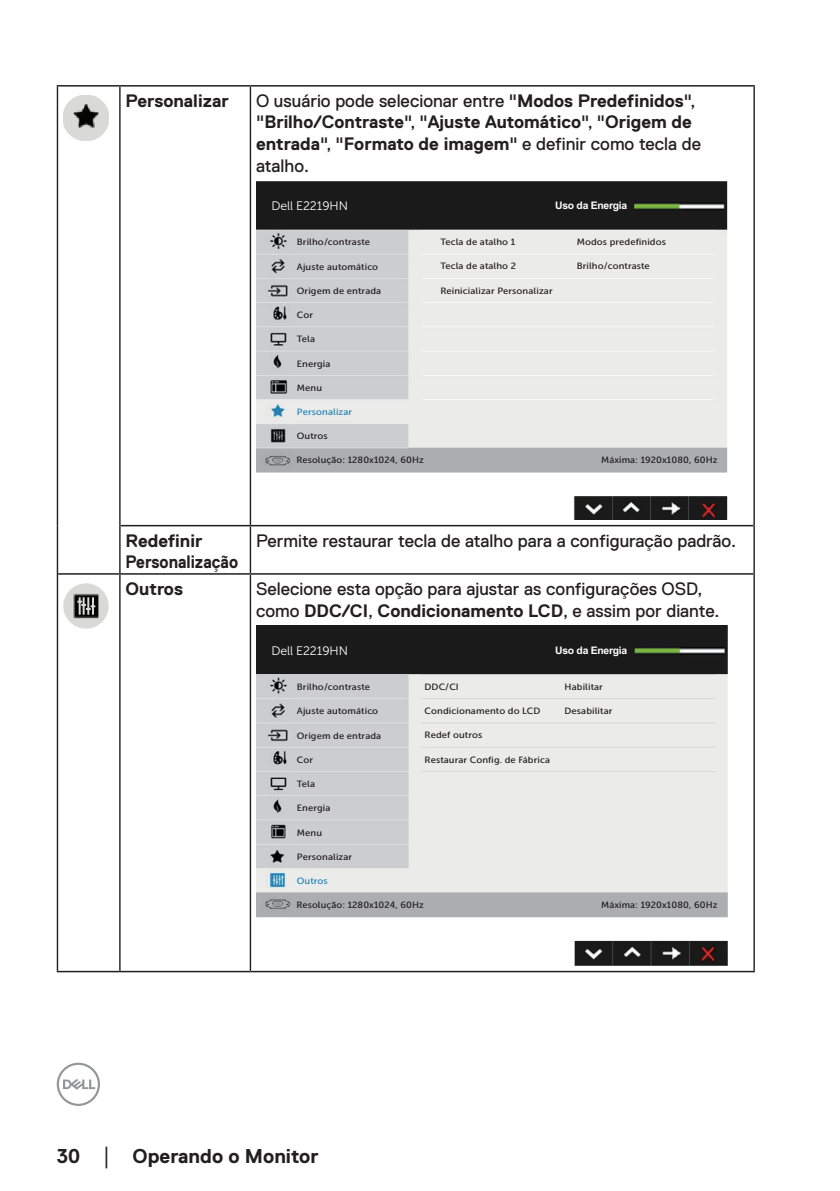
<style>
.page{position:relative;width:840px;height:1191px;background:#fff}
.page>*{position:absolute;margin:0;border:0;box-sizing:border-box;transform-origin:0 0}
.t1{font:700 20px "Dell Replica";color:#231f20}
.t2{font:700 18px/21.6px "Dell Replica";color:#231f20}
.t3{font:18px/21.6px "Dell Replica";color:#231f20}
.t4{font:12.4px "Museo Sans For Dell 300";letter-spacing:-.01em;color:#fff}
.t5{font:700 10.4px "Arial";letter-spacing:-.025em;color:#fff}
.t6{font:9px "Museo Sans For Dell Cn 500";letter-spacing:.01em;color:#231f20;scale:1.27 1}
.t7{font:9px "Museo Sans For Dell Cn 500";letter-spacing:.01em;color:#231f20;scale:1.25 1}
.t8{font:9px "Museo Sans For Dell Cn 500";letter-spacing:.01em;color:#2583b7;scale:1.27 1}
.s1{font-weight:400}
.s2{font-weight:700}
.s3{font-family:"Times New Roman";font-weight:400;font-size:18px}
</style>
<div class="page">
<svg style="left:57px;top:1062px;width:43px;height:44px"></svg>
<hr style="left:57px;top:87px;width:1px;height:438px;background:#231f20">
<hr style="left:119px;top:87px;width:1px;height:438px;background:#231f20">
<hr style="left:249px;top:87px;width:2px;height:438px;background:#231f20">
<hr style="left:753px;top:87px;width:1px;height:438px;background:#231f20">
<hr style="left:57px;top:525px;width:1px;height:49px;background:#231f20">
<hr style="left:119px;top:525px;width:1px;height:48px;background:#231f20">
<hr style="left:249px;top:526px;width:2px;height:47px;background:#231f20">
<hr style="left:753px;top:525px;width:1px;height:49px;background:#231f20">
<hr style="left:57px;top:574px;width:1px;height:396px;background:#231f20">
<hr style="left:119px;top:574px;width:1px;height:396px;background:#231f20">
<hr style="left:249px;top:574px;width:2px;height:396px;background:#231f20">
<hr style="left:753px;top:574px;width:1px;height:396px;background:#231f20">
<hr style="left:120px;top:85px;width:130px;height:2px;background:#231f20">
<hr style="left:120px;top:525px;width:130px;height:1px;background:#231f20">
<hr style="left:120px;top:573px;width:130px;height:1px;background:#231f20">
<hr style="left:120px;top:970px;width:130px;height:2px;background:#231f20">
<hr style="left:250px;top:85px;width:504px;height:2px;background:#231f20">
<hr style="left:250px;top:525px;width:503px;height:1px;background:#231f20">
<hr style="left:250px;top:573px;width:503px;height:1px;background:#231f20">
<hr style="left:250px;top:970px;width:504px;height:2px;background:#231f20">
<hr style="left:57px;top:85px;width:63px;height:2px;background:#231f20">
<hr style="left:58px;top:573px;width:62px;height:1px;background:#231f20">
<hr style="left:57px;top:970px;width:63px;height:2px;background:#231f20">
<img style="left:63px;top:95px;width:45px;height:45px">
<img style="left:256px;top:181px;width:471px;height:339px">
<div style="left:539px;top:193px;width:93px;height:29px;background:#1a1a1a"></div>
<div style="left:292px;top:451px;width:431px;height:19px;background:#abadaf"></div>
<div style="left:420px;top:232px;width:296px;height:20px;background:#ebebea"></div>
<div style="left:420px;top:256px;width:296px;height:20px;background:#ebebea"></div>
<div style="left:420px;top:280px;width:296px;height:20px;background:#ebebea"></div>
<div style="left:420px;top:304px;width:296px;height:20px;background:#ebebea"></div>
<div style="left:420px;top:329px;width:296px;height:20px;background:#ebebea"></div>
<div style="left:420px;top:353px;width:296px;height:20px;background:#ebebea"></div>
<div style="left:290px;top:233px;width:117px;height:18px;background:#cccdce"></div>
<div style="left:290px;top:282px;width:117px;height:18px;background:#cccdce"></div>
<div style="left:290px;top:306px;width:117px;height:18px;background:#cccdce"></div>
<div style="left:290px;top:330px;width:117px;height:18px;background:#cccdce"></div>
<div style="left:290px;top:355px;width:117px;height:17px;background:#cccdce"></div>
<div style="left:290px;top:379px;width:117px;height:18px;background:#cccdce"></div>
<div style="left:290px;top:403px;width:117px;height:18px;background:#ebebea"></div>
<div style="left:290px;top:427px;width:117px;height:18px;background:#cccdce"></div>
<div style="left:292px;top:256px;width:112px;height:20px;background:#cccdce"></div>
<div style="left:269px;top:199px;width:81px;height:15px;background:#1a1a1a"></div>
<img style="left:63px;top:583px;width:45px;height:45px">
<img style="left:256px;top:626px;width:471px;height:340px">
<div style="left:547px;top:637px;width:83px;height:29px;background:#1a1a1a"></div>
<div style="left:292px;top:895px;width:431px;height:18px;background:#abadaf"></div>
<div style="left:420px;top:676px;width:296px;height:20px;background:#ebebea"></div>
<div style="left:420px;top:700px;width:296px;height:20px;background:#ebebea"></div>
<div style="left:420px;top:724px;width:296px;height:20px;background:#ebebea"></div>
<div style="left:420px;top:747px;width:296px;height:20px;background:#ebebea"></div>
<div style="left:420px;top:773px;width:296px;height:20px;background:#ebebea"></div>
<div style="left:420px;top:797px;width:296px;height:20px;background:#ebebea"></div>
<div style="left:290px;top:676px;width:117px;height:18px;background:#cccdce"></div>
<div style="left:290px;top:726px;width:117px;height:18px;background:#cccdce"></div>
<div style="left:290px;top:750px;width:117px;height:18px;background:#cccdce"></div>
<div style="left:290px;top:774px;width:117px;height:18px;background:#cccdce"></div>
<div style="left:290px;top:798px;width:117px;height:18px;background:#cccdce"></div>
<div style="left:290px;top:823px;width:117px;height:18px;background:#cccdce"></div>
<div style="left:290px;top:847px;width:117px;height:17px;background:#cccdce"></div>
<div style="left:290px;top:871px;width:117px;height:17px;background:#ebebea"></div>
<div style="left:292px;top:700px;width:112px;height:19px;background:#cccdce"></div>
<div style="left:269px;top:644px;width:81px;height:14px;background:#1a1a1a"></div>
<h2 class="t2" style="left:125px;top:90px;width:105px">Personalizar</h2>
<h2 class="t2" style="left:256px;top:90px;width:446px"><span class="s1">O usuário pode selecionar entre "</span>Modos Predefinidos<span class="s1">", "</span>Brilho/Contraste<span class="s1">", "</span>Ajuste Automático<span class="s1">", "</span>Origem de entrada<span class="s1">", "</span>Formato de imagem<span class="s1">" e definir como tecla de atalho.</span></h2>
<h3 class="t4" style="left:271px;top:199px;width:78px">Dell E2219HN</h3>
<p class="t6" style="left:440px;top:237px;width:60px">Tecla de atalho 1</p>
<p class="t6" style="left:440px;top:261px;width:61px">Tecla de atalho 2</p>
<p class="t6" style="left:440px;top:286px;width:90px">Reinicializar Personalizar</p>
<p class="t5" style="left:555px;top:199px;width:74px">Uso da Energia</p>
<p class="t6" style="left:297px;top:237px;width:59px">Brilho/contraste</p>
<p class="t6" style="left:297px;top:261px;width:65px">Ajuste automático</p>
<p class="t6" style="left:297px;top:286px;width:68px">Origem de entrada</p>
<p class="t6" style="left:297px;top:310px;width:14px">Cor</p>
<p class="t6" style="left:297px;top:334px;width:16px">Tela</p>
<p class="t6" style="left:297px;top:358px;width:28px">Energia</p>
<p class="t6" style="left:297px;top:383px;width:21px">Menu</p>
<p class="t8" style="left:297px;top:407px;width:45px">Personalizar</p>
<p class="t6" style="left:297px;top:431px;width:26px">Outros</p>
<p class="t6" style="left:576px;top:237px;width:72px">Modos predefinidos</p>
<p class="t6" style="left:576px;top:261px;width:59px">Brilho/contraste</p>
<p class="t7" style="left:296px;top:455px;width:103px">Resolução: 1280x1024, 60Hz</p>
<p class="t7" style="left:600px;top:455px;width:94px">Máxima: 1920x1080, 60Hz</p>
<h2 class="t2" style="left:125px;top:530px;width:114px">Redefinir<br>Personalização</h2>
<h2 class="t3" style="left:256px;top:530px;width:478px">Permite restaurar tecla de atalho para a configuração padrão.</h2>
<h2 class="t2" style="left:125px;top:578px;width:59px">Outros</h2>
<h2 class="t3" style="left:256px;top:578px;width:462px">Selecione esta opção para ajustar as configurações OSD, como <span class="s2">DDC/CI</span>, <span class="s2">Condicionamento LCD</span>, e assim por diante.</h2>
<h3 class="t4" style="left:271px;top:644px;width:78px">Dell E2219HN</h3>
<p class="t6" style="left:424px;top:682px;width:28px">DDC/CI</p>
<p class="t6" style="left:424px;top:706px;width:93px">Condicionamento do LCD</p>
<p class="t6" style="left:424px;top:730px;width:47px">Redef outros</p>
<p class="t6" style="left:424px;top:754px;width:100px">Restaurar Config. de Fábrica</p>
<p class="t5" style="left:555px;top:643px;width:74px">Uso da Energia</p>
<p class="t6" style="left:297px;top:682px;width:59px">Brilho/contraste</p>
<p class="t6" style="left:297px;top:706px;width:65px">Ajuste automático</p>
<p class="t6" style="left:297px;top:730px;width:68px">Origem de entrada</p>
<p class="t6" style="left:297px;top:755px;width:14px">Cor</p>
<p class="t6" style="left:297px;top:779px;width:16px">Tela</p>
<p class="t6" style="left:297px;top:803px;width:28px">Energia</p>
<p class="t6" style="left:297px;top:827px;width:21px">Menu</p>
<p class="t6" style="left:297px;top:852px;width:45px">Personalizar</p>
<p class="t8" style="left:297px;top:876px;width:26px">Outros</p>
<p class="t6" style="left:564px;top:682px;width:32px">Habilitar</p>
<p class="t6" style="left:564px;top:706px;width:39px">Desabilitar</p>
<p class="t7" style="left:296px;top:899px;width:103px">Resolução: 1280x1024, 60Hz</p>
<p class="t7" style="left:600px;top:899px;width:94px">Máxima: 1920x1080, 60Hz</p>
<h1 class="t1" style="left:57px;top:1144px;width:263px">30 <span class="s3">│</span> Operando o Monitor</h1>
</div>
